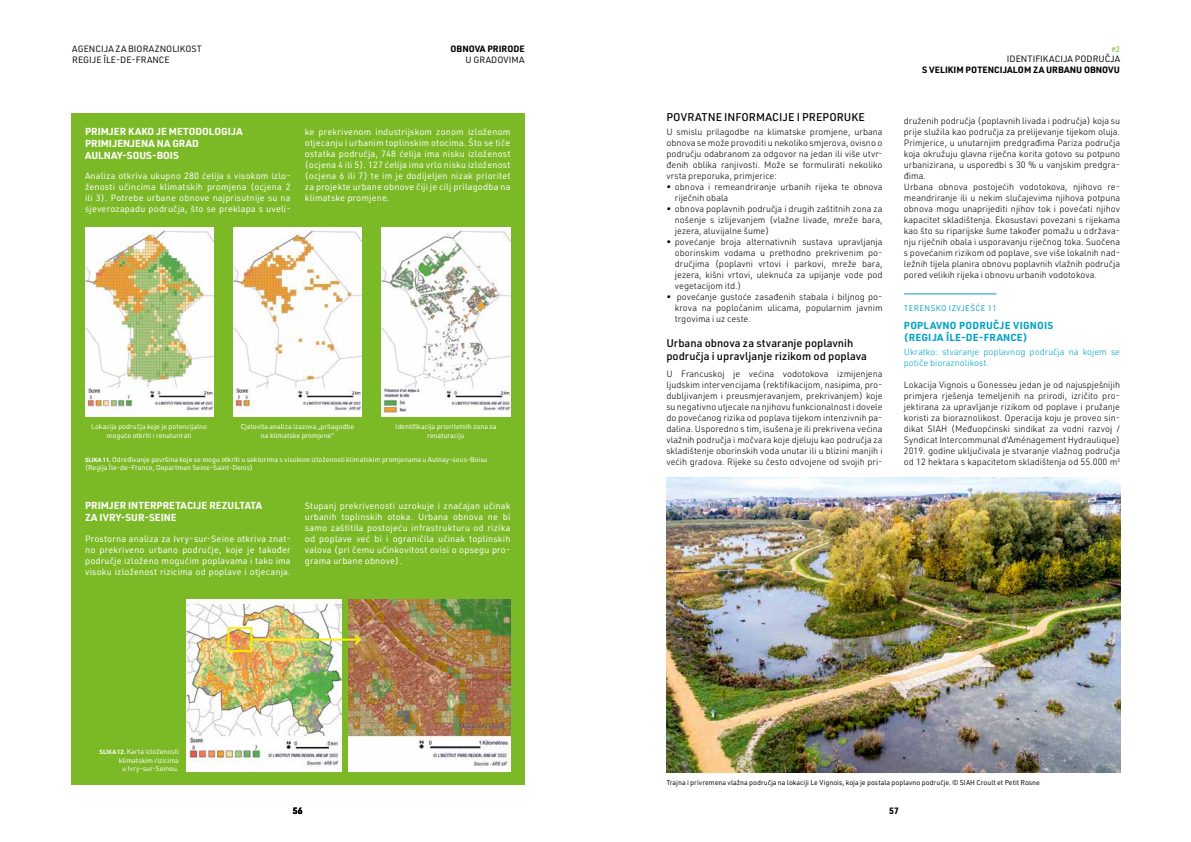
<style>
.page{position:relative;width:1191px;height:842px;background:#fff}
.page>*{position:absolute;margin:0;border:0;box-sizing:border-box;transform-origin:0 0}
.t1{font:500 11px/13.2px "URWDIN";color:#000}
.t2{font:700 10px/12px "URWDIN";color:#fff}
.t3{font:700 10px/12px "URWDIN";letter-spacing:.025em;color:#00a4c5}
.t4{font:300 9px/11px "URWDIN";color:#000;text-align:justify}
.t5{font:9px/11px "URWDIN";letter-spacing:.02em;color:#fff;text-align:justify}
.t6{font:9px/10.8px "URWDIN";color:#000}
.t7{font:300 9px/11px "URWDIN";color:#00a4c5}
.t8{font:700 9px "URWDIN";color:#000}
.t9{font:8px "URWDIN";letter-spacing:.05em;color:#00a4c5}
.t10{font:8px "URWDIN";color:#7cb926}
.t11{font:7px/8.4px "URWDIN";color:#fff;text-align:center}
.t12{font:7px "URWDIN";color:#000}
.s1{font-weight:700;font-size:6px}
</style>
<div class="page">
<hr style="left:904px;top:293px;width:92px;height:1px;background:#00a4c5">
<div style="left:71px;top:113px;width:453px;height:379px;background:#7cb926"></div>
<div style="left:71px;top:487px;width:453px;height:298px;background:#7cb926"></div>
<img style="left:666px;top:478px;width:454px;height:295px">
<img style="left:186px;top:599px;width:155px;height:172px">
<img style="left:349px;top:599px;width:161px;height:172px">
<img style="left:85px;top:228px;width:128px;height:189px">
<img style="left:233px;top:228px;width:129px;height:189px">
<img style="left:382px;top:228px;width:128px;height:189px">
<hr style="left:251px;top:639px;width:109px;height:2px;background:#ffec05">
<svg style="left:352px;top:632px;width:11px;height:15px"></svg>
<div style="left:227px;top:627px;width:25px;height:25px;border:2px solid #ffec05"></div>
<p class="t6" style="left:72px;top:43px;width:131px">AGENCIJA ZA BIORAZNOLIKOST<br>REGIJE ÎLE-DE-FRANCE</p>
<p class="t8" style="left:450px;top:43px;width:75px">OBNOVA PRIRODE</p>
<p class="t6" style="left:465px;top:54px;width:60px">U GRADOVIMA</p>
<p class="t2" style="left:85px;top:125px;width:159px">PRIMJER KAKO JE METODOLOGIJA<br>PRIMIJENJENA NA GRAD<br>AULNAY-SOUS-BOIS</p>
<p class="t5" style="left:85px;top:170px;width:207px">Analiza otkriva ukupno 280 ćelija s visokom izlo&shy;ženosti učincima klimatskih promjena (ocjena 2 ili 3). Potrebe urbane obnove najprisutnije su na sjeverozapadu područja, što se preklapa s uveli-</p>
<p class="t5" style="left:305px;top:126px;width:207px">ke prekrivenom industrijskom zonom izloženom otjecanju i urbanim toplinskim otocima. Što se tiče ostatka područja, 748 ćelija ima nisku izloženost (ocjena 4 ili 5). 127 ćelija ima vrlo nisku izloženost (ocjena 6 ili 7) te im je dodijeljen nizak prioritet za projekte urbane obnove čiji je cilj prilagodba na klimatske promjene.</p>
<p class="t11" style="left:91px;top:422px;width:117px">Lokacija područja koje je potencijalno moguće otkriti i renaturirati</p>
<p class="t11" style="left:241px;top:422px;width:115px">Cjelovita analiza izazova „prilagodbe na klimatske promjene“</p>
<p class="t11" style="left:395px;top:422px;width:103px">Identifikacija prioritetnih zona za renaturaciju</p>
<p class="t11" style="left:85px;top:455px;width:404px;text-align:left"><span class="s1">SLIKA 11.</span> Određivanje površina koje se mogu otkriti u sektorima s visokom izloženosti klimatskim promjenama u Aulnay-sous-Boisu (Regija Île-de-France, Departman Seine-Saint-Denis)</p>
<p class="t2" style="left:85px;top:499px;width:179px">PRIMJER INTERPRETACIJE REZULTATA<br>ZA IVRY-SUR-SEINE</p>
<p class="t5" style="left:85px;top:533px;width:207px">Prostorna analiza za Ivry-sur-Seine otkriva znat&shy;no prekriveno urbano područje, koje je također područje izloženo mogućim poplavama i tako ima visoku izloženost rizicima od poplave i otjecanja.</p>
<p class="t5" style="left:305px;top:500px;width:207px">Stupanj prekrivenosti uzrokuje i značajan učinak urbanih toplinskih otoka. Urbana obnova ne bi samo zaštitila postojeću infrastrukturu od rizika od poplave već bi i ograničila učinak toplinskih valova (pri čemu učinkovitost ovisi o opsegu pro&shy;grama urbane obnove).</p>
<p class="t11" style="left:100px;top:747px;width:81px;text-align:right"><span class="s1">SLIKA 12.</span> Karta izloženosti klimatskim rizicima<br>u Ivry-sur-Seineu.</p>
<p class="t8" style="left:293px;top:805px;width:11px">56</p>
<p class="t1" style="left:666px;top:110px;width:200px">POVRATNE INFORMACIJE I PREPORUKE</p>
<p class="t4" style="left:666px;top:126px;width:218px">U smislu prilagodbe na klimatske promjene, urbana obnova se može provoditi u nekoliko smjerova, ovisno o području odabranom za odgovor na jedan ili više utvr&shy;đenih oblika ranjivosti. Može se formulirati nekoliko vrsta preporuka, primjerice:</p>
<p class="t4" style="left:675px;top:181px;width:209px;text-indent:-9px">• obnova i remeandriranje urbanih rijeka te obnova riječnih obala</p>
<p class="t4" style="left:675px;top:203px;width:209px;text-indent:-9px">• obnova poplavnih područja i drugih zaštitnih zona za nošenje s izlijevanjem (vlažne livade, mreže bara, jezera, aluvijalne šume)</p>
<p class="t4" style="left:675px;top:236px;width:209px;text-indent:-9px">• povećanje broja alternativnih sustava upravljanja oborinskim vodama u prethodno prekrivenim po&shy;dručjima (poplavni vrtovi i parkovi, mreže bara, jezera, kišni vrtovi, uleknuća za upijanje vode pod vegetacijom itd.)</p>
<p class="t4" style="left:675px;top:291px;width:209px;text-indent:-9px">• ●povećanje gustoće zasađenih stabala i biljnog po&shy;krova na popločanim ulicama, popularnim javnim trgovima i uz ceste.</p>
<p class="t1" style="left:666px;top:336px;width:202px">Urbana obnova za stvaranje poplavnih područja i upravljanje rizikom od poplava</p>
<p class="t4" style="left:666px;top:368px;width:218px">U Francuskoj je većina vodotokova izmijenjena ljudskim intervencijama (rektifikacijom, nasipima, pro&shy;dubljivanjem i preusmjeravanjem, prekrivanjem) koje su negativno utjecale na njihovu funkcionalnost i dovele do povećanog rizika od poplava tijekom intenzivnih pa&shy;dalina. Usporedno s tim, isušena je ili prekrivena većina vlažnih područja i močvara koje djeluju kao područja za skladištenje oborinskih voda unutar ili u blizini manjih i većih gradova. Rijeke su često odvojene od svojih pri-</p>
<p class="t10" style="left:1111px;top:43px;width:10px">#2</p>
<p class="t6" style="left:1007px;top:54px;width:115px">IDENTIFIKACIJA PODRUČJA</p>
<p class="t8" style="left:922px;top:64px;width:199px">S VELIKIM POTENCIJALOM ZA URBANU OBNOVU</p>
<p class="t4" style="left:904px;top:115px;width:218px;text-align:left">druženih područja (poplavnih livada i područja) koja su prije služila kao područja za prelijevanje tijekom oluja.<br>Primjerice, u unutarnjim predgrađima Pariza područja koja okružuju glavna riječna korita gotovo su potpuno urbanizirana, u usporedbi s 30 % u vanjskim predgra&shy;đima.<br>Urbana obnova postojećih vodotokova, njihovo re&shy;meandriranje ili u nekim slučajevima njihova potpuna obnova mogu unaprijediti njihov tok i povećati njihov kapacitet skladištenja. Ekosustavi povezani s rijekama kao što su riparijske šume također pomažu u održava&shy;nju riječnih obala i usporavanju riječnog toka. Suočena s povećanim rizikom od poplave, sve više lokalnih nad&shy;ležnih tijela planira obnovu poplavnih vlažnih područja pored velikih rijeka i obnovu urbanih vodotokova.</p>
<p class="t9" style="left:904px;top:303px;width:94px">TERENSKO IZVJEŠĆE 11</p>
<p class="t3" style="left:904px;top:319px;width:151px">POPLAVNO PODRUČJE VIGNOIS (REGIJA ÎLE-DE-FRANCE)</p>
<p class="t7" style="left:904px;top:346px;width:218px">Ukratko: stvaranje poplavnog područja na kojem se potiče bioraznolikost.</p>
<p class="t4" style="left:904px;top:379px;width:218px">Lokacija Vignois u Gonesseu jedan je od najuspješnijih primjera rješenja temeljenih na prirodi, izričito pro&shy;jektirana za upravljanje rizikom od poplave i pružanje koristi za bioraznolikost. Operacija koju je proveo sin&shy;dikat SIAH (Međuopćinski sindikat za vodni razvoj / Syndicat Intercommunal d'Aménagement Hydraulique)<br>2019. godine uključivala je stvaranje vlažnog područja od 12 hektara s kapacitetom skladištenja od 55.000 m<sup>3</sup></p>
<p class="t12" style="left:666px;top:778px;width:375px">Trajna i privremena vlažna područja na lokaciji Le Vignois, koja je postala poplavno područje. © SIAH Croult et Petit Rosne</p>
<p class="t8" style="left:889px;top:805px;width:11px">57</p>
</div>
